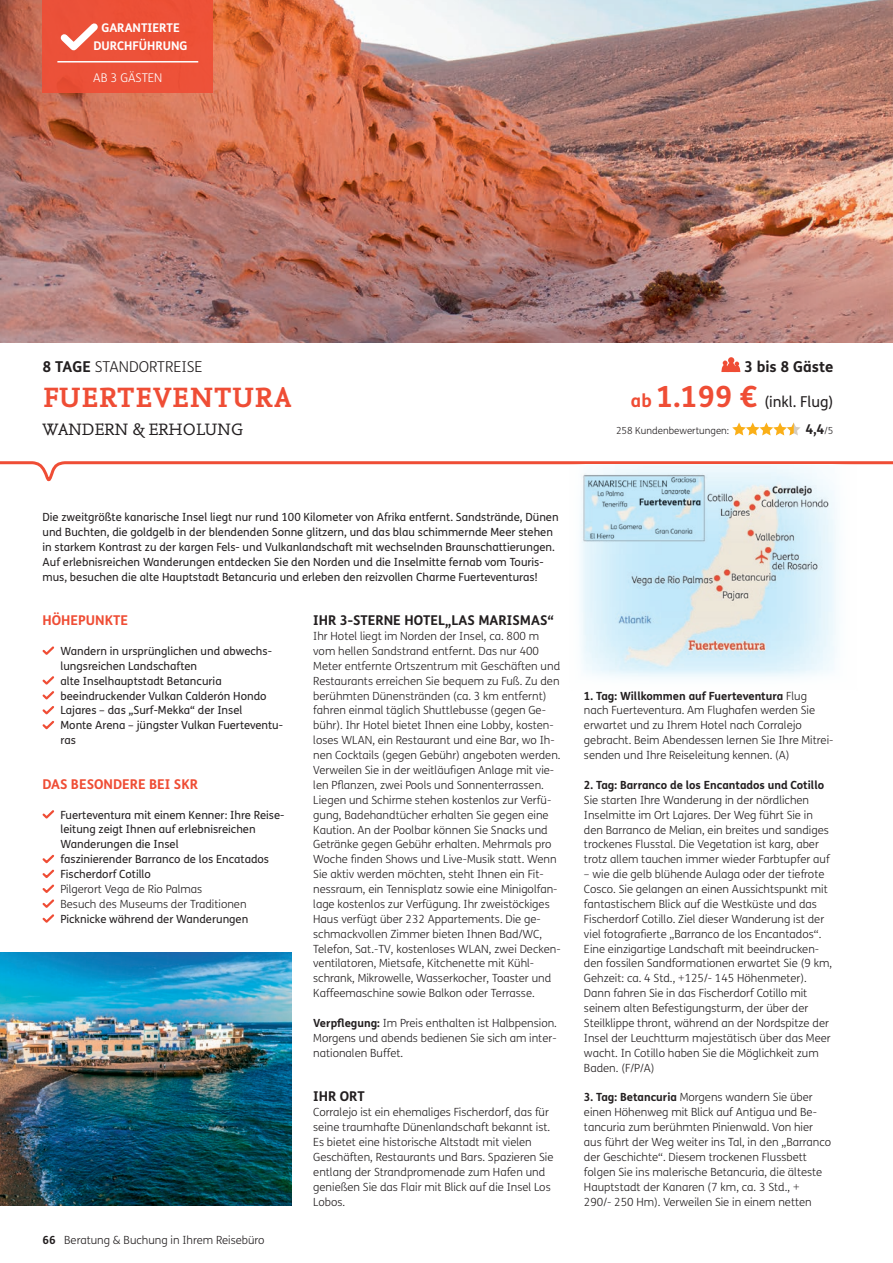
<style>
.page{position:relative;width:893px;height:1263px;background:#fff}
.page>*{position:absolute;margin:0;border:0;box-sizing:border-box;transform-origin:0 0}
.t1{font:700 29.25px "Nexus Mix Pro";letter-spacing:.01em;color:#ef4d35}
.t2{font:17.25px "Nexus Mix Pro";letter-spacing:.01em;color:#231f20}
.t3{font:15px "FS Me";color:#231f20}
.t4{font:300 15px "FS Me";color:#231f20}
.t5{font:700 15px "FS Me";color:#231f20}
.t6{font:700 13.5px "FS Me";color:#231f20}
.t7{font:700 13.5px "FS Me";color:#ef4d35}
.t8{font:700 12px/18px "FS Me";color:#fff;text-align:center}
.t9{font:300 12px "FS Me";color:#fff}
.t10{font:300 11.25px/14.9px "FS Me";color:#231f20}
.t11{font:11.25px/14.9px "FS Me";color:#231f20}
.t12{font:700 11.25px "FS Me";color:#231f20}
.t13{font:300 9.75px "FS Me";color:#231f20}
.s1{font-weight:700}
.s2{font-weight:700;font-size:18px;color:#ef4d35}
.s3{font-weight:700;font-size:29.25px;color:#ef4d35}
.s4{font-weight:300;font-size:9.75px}
</style>
<div class="page">
<svg style="left:0;top:461px;width:893px;height:21px"></svg>
<img style="left:569px;top:464px;width:289px;height:214px">
<img style="left:0;top:0;width:893px;height:342px">
<div style="left:43px;top:0;width:170px;height:92px;background:#ef4d35"></div>
<hr style="left:57px;top:61px;width:141px;height:2px;background:#fff">
<svg style="left:60px;top:23px;width:38px;height:28px"></svg>
<svg style="left:42px;top:646px;width:13px;height:9px"></svg>
<svg style="left:42px;top:676px;width:13px;height:54px"></svg>
<svg style="left:42px;top:810px;width:13px;height:9px"></svg>
<svg style="left:42px;top:854px;width:13px;height:69px"></svg>
<svg style="left:721px;top:357px;width:19px;height:15px"></svg>
<svg style="left:732px;top:422px;width:69px;height:13px"></svg>
<img style="left:0;top:952px;width:292px;height:253px">
<p class="t8" style="left:94px;top:19px;width:96px">GARANTIERTE<br>DURCHFÜHRUNG</p>
<p class="t9" style="left:93px;top:69px;width:71px">AB 3 GÄSTEN</p>
<h3 class="t4" style="left:43px;top:356px;width:162px"><span class="s1">8 TAGE</span> STANDORTREISE</h3>
<h1 class="t1" style="left:43px;top:375px;width:251px">FUERTEVENTURA</h1>
<h2 class="t2" style="left:43px;top:416px;width:202px">WANDERN &amp; ERHOLUNG</h2>
<h3 class="t5" style="left:744px;top:355px;width:91px">3 bis 8 Gäste</h3>
<h3 class="t3" style="left:631px;top:392px;width:204px"><span class="s2">ab</span> <span class="s3">1.199 €</span> (inkl. Flug)</h3>
<p class="t13" style="left:616px;top:424px;width:115px">258 Kundenbewertungen:</p>
<p class="t6" style="left:805px;top:419px;width:30px">4,4<span class="s4">/5</span></p>
<p class="t11" style="left:43px;top:509px;width:518px">Die zweitgrößte kanarische Insel liegt nur rund 100 Kilometer von Afrika entfernt. Sandstrände, Dünen und Buchten, die goldgelb in der blendenden Sonne glitzern, und das blau schimmernde Meer stehen in starkem Kontrast zu der kargen Fels- und Vulkanlandschaft mit wechselnden Braunschattierungen.<br>Auf erlebnisreichen Wanderungen entdecken Sie den Norden und die Inselmitte fernab vom Touris&shy;mus, besuchen die alte Hauptstadt Betancuria und erleben den reizvollen Charme Fuerteventuras!</p>
<p class="t7" style="left:43px;top:610px;width:87px">HÖHEPUNKTE</p>
<p class="t11" style="left:61px;top:643px;width:224px">Wandern in ursprünglichen und abwechs&shy;lungsreichen Landschaften<br>alte Inselhauptstadt Betancuria beeindruckender Vulkan Calderón Hondo<br>Lajares – das „Surf-Mekka“ der Insel<br>Monte Arena – jüngster Vulkan Fuerteventu&shy;ras</p>
<p class="t7" style="left:43px;top:774px;width:157px">DAS BESONDERE BEI SKR</p>
<p class="t11" style="left:61px;top:807px;width:225px">Fuerteventura mit einem Kenner: Ihre Reise&shy;leitung zeigt Ihnen auf erlebnisreichen Wanderungen die Insel<br>faszinierender Barranco de los Encatados Fischerdorf Cotillo</p>
<p class="t10" style="left:61px;top:881px;width:188px">Pilgerort Vega de Rio Palmas<br>Besuch des Museums der Traditionen</p>
<p class="t11" style="left:61px;top:911px;width:189px">Picknicke während der Wanderungen</p>
<p class="t10" style="left:43px;top:1232px;width:224px"><span class="s1">66</span> Beratung &amp; Buchung in Ihrem Reisebüro</p>
<p class="t6" style="left:313px;top:610px;width:242px">IHR 3-STERNE HOTEL„LAS MARISMAS“</p>
<p class="t10" style="left:313px;top:628px;width:249px">Ihr Hotel liegt im Norden der Insel, ca. 800 m vom hellen Sandstrand entfernt. Das nur 400<br>Meter entfernte Ortszentrum mit Geschäften und Restaurants erreichen Sie bequem zu Fuß. Zu den berühmten Dünenstränden (ca. 3 km entfernt) fahren einmal täglich Shuttlebusse (gegen Ge&shy;bühr). Ihr Hotel bietet Ihnen eine Lobby, kosten&shy;loses WLAN, ein Restaurant und eine Bar, wo Ih&shy;nen Cocktails (gegen Gebühr) angeboten werden.<br>Verweilen Sie in der weitläufigen Anlage mit vie&shy;len Pflanzen, zwei Pools und Sonnenterrassen.<br>Liegen und Schirme stehen kostenlos zur Verfü&shy;gung, Badehandtücher erhalten Sie gegen eine Kaution. An der Poolbar können Sie Snacks und Getränke gegen Gebühr erhalten. Mehrmals pro Woche finden Shows und Live-Musik statt. Wenn Sie aktiv werden möchten, steht Ihnen ein Fit&shy;nessraum, ein Tennisplatz sowie eine Minigolfan&shy;lage kostenlos zur Verfügung. Ihr zweistöckiges Haus verfügt über 232 Appartements. Die ge&shy;schmackvollen Zimmer bieten Ihnen Bad/WC, Telefon, Sat.-TV, kostenloses WLAN, zwei Decken&shy;ventilatoren, Mietsafe, Kitchenette mit Kühl&shy;schrank, Mikrowelle, Wasserkocher, Toaster und Kaffeemaschine sowie Balkon oder Terrasse.</p>
<p class="t10" style="left:313px;top:1015px;width:245px;text-align:justify"><span class="s1">Verpflegung:</span> Im Preis enthalten ist Halbpension.<br>Morgens und abends bedienen Sie sich am inter&shy;nationalen Buffet.</p>
<p class="t6" style="left:313px;top:1086px;width:53px">IHR ORT</p>
<p class="t10" style="left:313px;top:1104px;width:242px">Corralejo ist ein ehemaliges Fischerdorf, das für seine traumhafte Dünenlandschaft bekannt ist.<br>Es bietet eine historische Altstadt mit vielen Geschäften, Restaurants und Bars. Spazieren Sie entlang der Strandpromenade zum Hafen und genießen Sie das Flair mit Blick auf die Insel Los Lobos.</p>
<p class="t10" style="left:584px;top:688px;width:251px"><span class="s1">1. Tag: Willkommen auf Fuerteventura</span> Flug nach Fuerteventura. Am Flughafen werden Sie erwartet und zu Ihrem Hotel nach Corralejo gebracht. Beim Abendessen lernen Sie Ihre Mitrei&shy;senden und Ihre Reiseleitung kennen. (A)</p>
<p class="t12" style="left:584px;top:776px;width:242px">2. Tag: Barranco de los Encantados und Cotillo</p>
<p class="t10" style="left:584px;top:792px;width:247px">Sie starten Ihre Wanderung in der nördlichen Inselmitte im Ort Lajares. Der Weg führt Sie in den Barranco de Melian, ein breites und sandiges trockenes Flusstal. Die Vegetation ist karg, aber trotz allem tauchen immer wieder Farbtupfer auf</p>
<p class="t10" style="left:584px;top:866px;width:250px">– wie die gelb blühende Aulaga oder der tiefrote Cosco. Sie gelangen an einen Aussichtspunkt mit fantastischem Blick auf die Westküste und das Fischerdorf Cotillo. Ziel dieser Wanderung ist der viel fotografierte „Barranco de los Encantados“.<br>Eine einzigartige Landschaft mit beeindrucken&shy;den fossilen Sandformationen erwartet Sie (9 km, Gehzeit: ca. 4 Std., +125/- 145 Höhenmeter).<br>Dann fahren Sie in das Fischerdorf Cotillo mit seinem alten Befestigungsturm, der über der Steilklippe thront, während an der Nordspitze der Insel der Leuchtturm majestätisch über das Meer wacht. In Cotillo haben Sie die Möglichkeit zum Baden. (F/P/A)</p>
<p class="t10" style="left:584px;top:1090px;width:249px"><span class="s1">3. Tag: Betancuria</span> Morgens wandern Sie über einen Höhenweg mit Blick auf Antigua und Be&shy;tancuria zum berühmten Pinienwald. Von hier aus führt der Weg weiter ins Tal, in den „Barranco der Geschichte“. Diesem trockenen Flussbett folgen Sie ins malerische Betancuria, die älteste Hauptstadt der Kanaren (7 km, ca. 3 Std., +<br>290/- 250 Hm). Verweilen Sie in einem netten</p>
</div>
